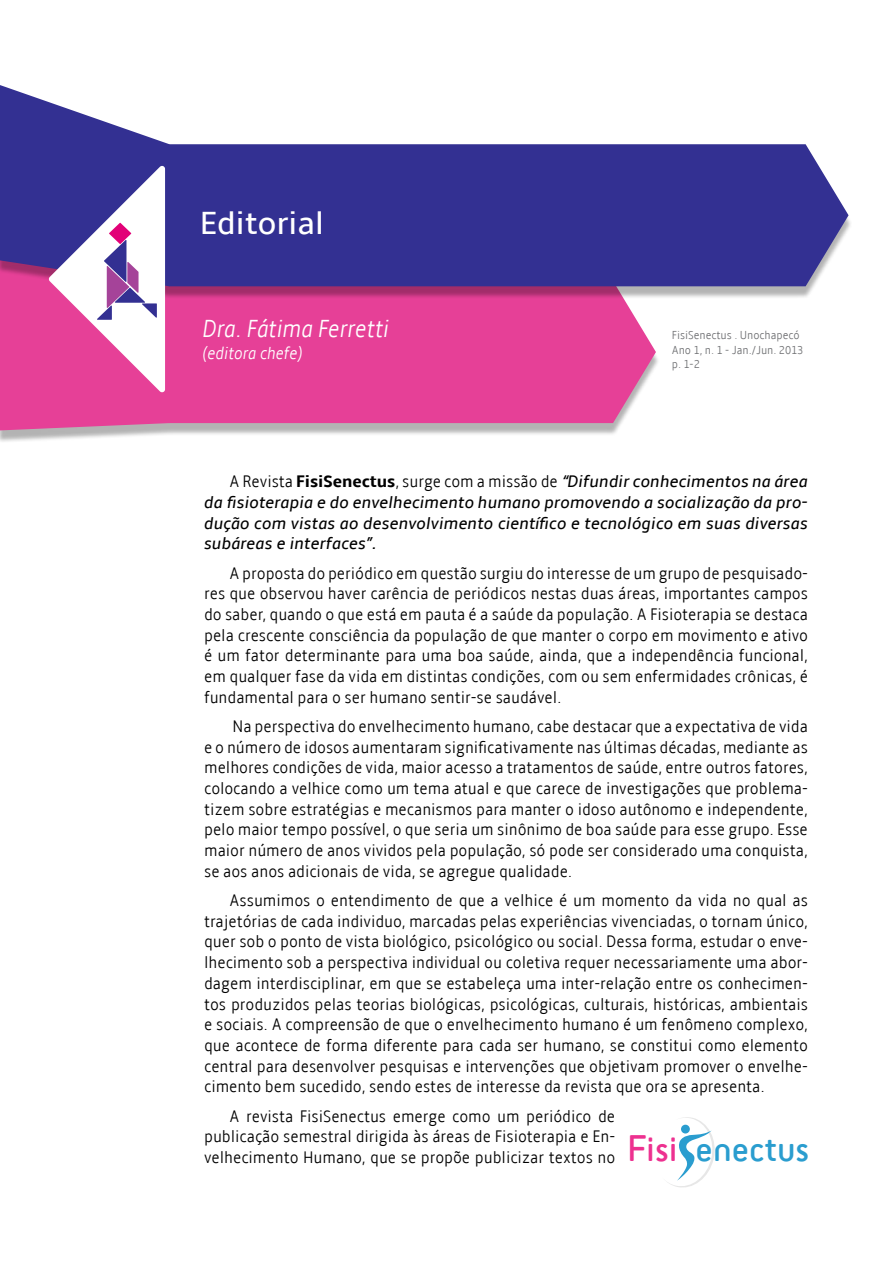
<style>
.page{position:relative;width:893px;height:1263px;background:#fff}
.page>*{position:absolute;margin:0;border:0;box-sizing:border-box;transform-origin:0 0}
.t1{font:37.65px "Sci Fly Sans";color:#2a9dcf}
.t2{font:37.65px "Sci Fly Sans";color:#ed3190}
.t3{font:33px "Amble";letter-spacing:-.01em;color:#fff}
.t4{font:italic 300 condensed 25.5px "Amble";letter-spacing:-.01em;color:#fff}
.t5{font:italic 300 condensed 18px "Amble";letter-spacing:-.01em;color:#fff}
.t6{font:300 condensed 17.25px/20.7px "Amble";color:#000;text-align:justify}
.t7{font:italic 17.25px/20.7px "Amble";color:#000;text-align:justify}
.t8{font:300 condensed 12px/14.4px "Amble";color:#6d6e71}
.s1{font-weight:300;font-style:normal;font-stretch:condensed}
.s2{font-weight:700;font-style:normal}
</style>
<div class="page">
<div style="left:0;top:260px;width:660px;height:183px;background:#000;opacity:.3"></div>
<div style="left:169px;top:299px;width:487px;height:124px;background:#e64097"></div>
<div style="left:0;top:90px;width:853px;height:209px;background:#000;opacity:.3"></div>
<div style="left:169px;top:144px;width:679px;height:142px;background:#333092"></div>
<svg style="left:0;top:85px;width:169px;height:345px"></svg>
<svg style="left:667px;top:1117px;width:48px;height:71px"></svg>
<h2 class="t3" style="left:200px;top:204px;width:126px">Editorial</h2>
<h3 class="t4" style="left:202px;top:314px;width:188px">Dra. Fátima Ferretti</h3>
<p class="t5" style="left:202px;top:342px;width:102px">(editora chefe)</p>
<p class="t8" style="left:672px;top:328px;width:133px">FisiSenectus . Unochapecó<br>Ano 1, n. 1 - Jan./Jun. 2013 p. 1-2</p>
<p class="t7" style="left:204px;top:471px;width:605px;text-indent:25px"><span class="s1">A Revista</span> <span class="s2">FisiSenectus</span><span class="s1">, surge com a missão de</span> “Difundir conhecimentos na área da fisioterapia e do envelhecimento humano promovendo a socialização da pro&shy;dução com vistas ao desenvolvimento científico e tecnológico em suas diversas subáreas e interfaces”.</p>
<p class="t6" style="left:204px;top:563px;width:605px;text-indent:26px">A proposta do periódico em questão surgiu do interesse de um grupo de pesquisado&shy;res que observou haver carência de periódicos nestas duas áreas, importantes campos do saber, quando o que está em pauta é a saúde da população. A Fisioterapia se destaca pela crescente consciência da população de que manter o corpo em movimento e ativo é um fator determinante para uma boa saúde, ainda, que a independência funcional, em qualquer fase da vida em distintas condições, com ou sem enfermidades crônicas, é fundamental para o ser humano sentir-se saudável.</p>
<p class="t6" style="left:204px;top:716px;width:605px;text-indent:28px">Na perspectiva do envelhecimento humano, cabe destacar que a expectativa de vida e o número de idosos aumentaram significativamente nas últimas décadas, mediante as melhores condições de vida, maior acesso a tratamentos de saúde, entre outros fatores, colocando a velhice como um tema atual e que carece de investigações que problema&shy;tizem sobre estratégias e mecanismos para manter o idoso autônomo e independente, pelo maior tempo possível, o que seria um sinônimo de boa saúde para esse grupo. Esse maior número de anos vividos pela população, só pode ser considerado uma conquista, se aos anos adicionais de vida, se agregue qualidade.</p>
<p class="t6" style="left:204px;top:890px;width:605px;text-indent:26px">Assumimos o entendimento de que a velhice é um momento da vida no qual as trajetórias de cada individuo, marcadas pelas experiências vivenciadas, o tornam único, quer sob o ponto de vista biológico, psicológico ou social. Dessa forma, estudar o enve&shy;lhecimento sob a perspectiva individual ou coletiva requer necessariamente uma abor&shy;dagem interdisciplinar, em que se estabeleça uma inter-relação entre os conhecimen&shy;tos produzidos pelas teorias biológicas, psicológicas, culturais, históricas, ambientais e sociais. A compreensão de que o envelhecimento humano é um fenômeno complexo, que acontece de forma diferente para cada ser humano, se constitui como elemento central para desenvolver pesquisas e intervenções que objetivam promover o envelhe&shy;cimento bem sucedido, sendo estes de interesse da revista que ora se apresenta.</p>
<p class="t6" style="left:204px;top:1106px;width:413px;text-indent:26px">A revista FisiSenectus emerge como um periódico de publicação semestral dirigida às áreas de Fisioterapia e En&shy;velhecimento Humano, que se propõe publicizar textos no</p>
<h1 class="t2" style="left:627px;top:1127px;width:52px">Fisi</h1>
<h1 class="t1" style="left:696px;top:1127px;width:115px">enectus</h1>
</div>
